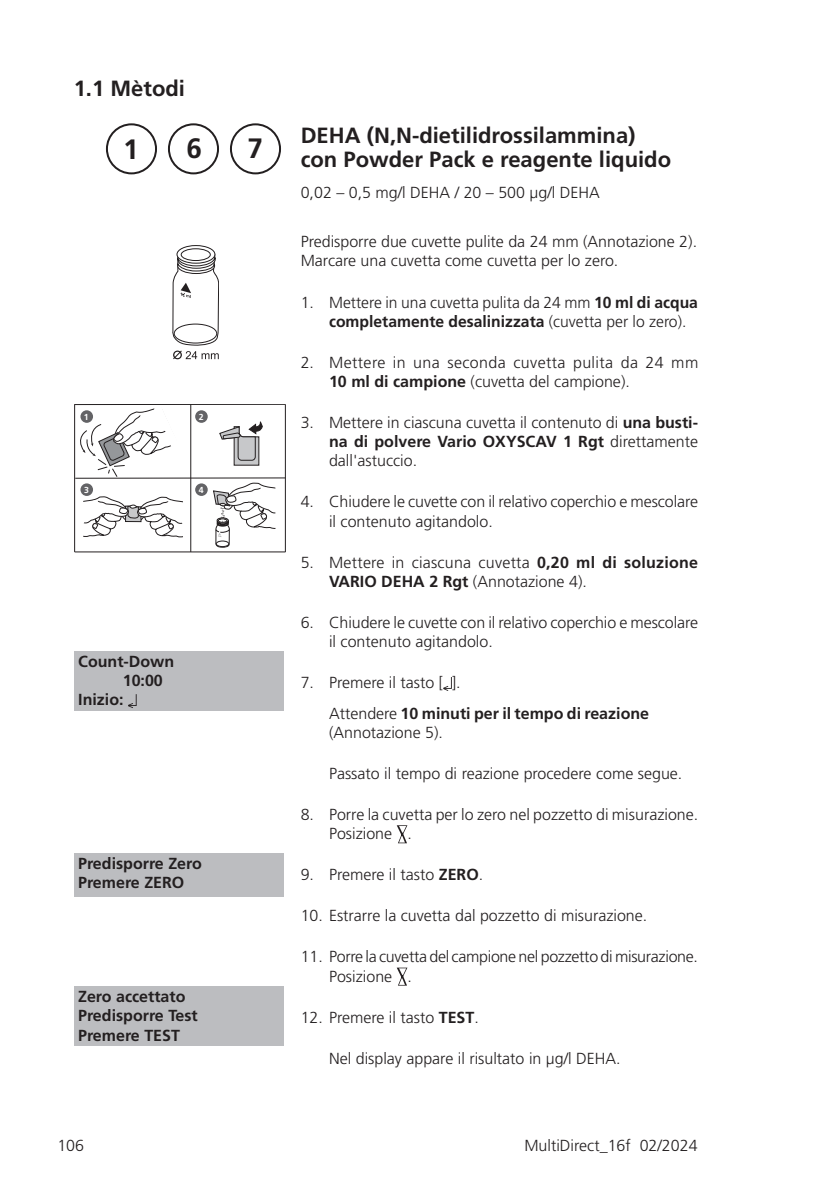
<style>
.page{position:relative;width:840px;height:1191px;background:#fff}
.page>*{position:absolute;margin:0;border:0;box-sizing:border-box;transform-origin:0 0}
.t1{font:700 28px "Frutiger LT Pro";color:#231f20}
.t2{font:700 22px/24.2px "Frutiger LT Pro";color:#231f20}
.t3{font:300 16px/19.2px "Frutiger LT Pro";color:#231f20}
.t4{font:700 16px/19.2px "Frutiger LT Pro";color:#231f20}
.t5{font:300 16px/19.2px "Frutiger LT Pro";letter-spacing:.025em;color:#231f20}
.t6{font:300 16px/19.2px "Frutiger LT Pro";letter-spacing:-.02em;color:#231f20}
.t7{font:700 8.8px "Frutiger";color:#fff}
.s1{font-weight:700}
</style>
<div class="page">
<svg style="left:443px;top:677px;width:8px;height:14px"></svg>
<svg style="left:396px;top:825px;width:11px;height:18px"></svg>
<svg style="left:396px;top:967px;width:11px;height:18px"></svg>
<div style="left:74px;top:986px;width:209px;height:60px;background:#bcbdc0"></div>
<div style="left:74px;top:853px;width:209px;height:43px;background:#bcbdc0"></div>
<div style="left:74px;top:651px;width:209px;height:60px;background:#bcbdc0"></div>
<svg style="left:128px;top:694px;width:9px;height:14px"></svg>
<svg style="left:83px;top:496px;width:100px;height:41px"></svg>
<div style="left:195px;top:410px;width:12px;height:13px;background:#636366;border-radius:50%"></div>
<div style="left:80px;top:483px;width:13px;height:13px;background:#636366;border-radius:50%"></div>
<hr style="left:74px;top:404px;width:211px;height:1px;background:#231f20">
<hr style="left:75px;top:551px;width:210px;height:1px;background:#231f20">
<hr style="left:75px;top:477px;width:210px;height:1px;background:#231f20">
<svg style="left:75px;top:405px;width:96px;height:72px"></svg>
<div style="left:195px;top:483px;width:12px;height:13px;background:#636366;border-radius:50%"></div>
<hr style="left:285px;top:404px;width:1px;height:148px;background:#231f20">
<hr style="left:74px;top:404px;width:1px;height:148px;background:#231f20">
<hr style="left:190px;top:404px;width:1px;height:148px;background:#231f20">
<svg style="left:213px;top:404px;width:70px;height:144px"></svg>
<svg style="left:172px;top:245px;width:47px;height:114px"></svg>
<div style="left:168px;top:123px;width:51px;height:51px;border:2px solid #231f20;border-radius:50%"></div>
<div style="left:230px;top:123px;width:51px;height:51px;border:2px solid #231f20;border-radius:50%"></div>
<div style="left:106px;top:123px;width:51px;height:51px;border:2px solid #231f20;border-radius:50%"></div>
<h2 class="t2" style="left:74px;top:76px;width:113px">1.1 Mètodi</h2>
<h1 class="t1" style="left:123px;top:132px;width:17px">1</h1>
<h1 class="t1" style="left:186px;top:132px;width:17px">6</h1>
<h1 class="t1" style="left:247px;top:132px;width:17px">7</h1>
<p class="t7" style="left:84px;top:411px;width:6px">1</p>
<p class="t7" style="left:199px;top:411px;width:6px">2</p>
<p class="t7" style="left:84px;top:484px;width:6px">3</p>
<p class="t7" style="left:199px;top:484px;width:6px">4</p>
<p class="t4" style="left:78px;top:652px;width:97px">Count-Down</p>
<p class="t4" style="left:123px;top:671px;width:42px">10:00</p>
<p class="t4" style="left:78px;top:690px;width:47px">Inizio:</p>
<p class="t4" style="left:78px;top:853px;width:125px">Predisporre Zero<br>Premere ZERO</p>
<p class="t4" style="left:78px;top:987px;width:121px">Zero accettato<br>Predisporre Test<br>Premere TEST</p>
<h2 class="t2" style="left:300px;top:123px;width:372px">DEHA (N,N-dietilidrossilammina) con Powder Pack e reagente liquido</h2>
<p class="t3" style="left:300px;top:182px;width:300px">0,02 – 0,5 mg/l DEHA / 20 – 500 µg/l DEHA</p>
<p class="t3" style="left:300px;top:232px;width:397px">Predisporre due cuvette pulite da 24 mm (Annotazione 2).<br>Marcare una cuvetta come cuvetta per lo zero.</p>
<p class="t3" style="left:329px;top:292px;width:370px;text-indent:-28px">1. Mettere in una cuvetta pulita da 24 mm <span class="s1">10 ml di acqua completamente desalinizzata</span> (cuvetta per lo zero).</p>
<p class="t5" style="left:329px;top:353px;width:370px;text-indent:-28px">2. Mettere in una seconda cuvetta pulita da 24 mm<br><span class="s1">10 ml di campione</span> (cuvetta del campione).</p>
<p class="t3" style="left:329px;top:413px;width:370px;text-align:justify;text-indent:-28px">3. Mettere in ciascuna cuvetta il contenuto di <span class="s1">una busti&shy;na di polvere Vario OXYSCAV 1 Rgt</span> direttamente dall'astuccio.</p>
<p class="t3" style="left:329px;top:492px;width:370px;text-indent:-28px">4. Chiudere le cuvette con il relativo coperchio e mescolare il contenuto agitandolo.</p>
<p class="t3" style="left:329px;top:552px;width:370px;text-indent:-28px">5. Mettere in ciascuna cuvetta <span class="s1">0,20 ml di soluzione<br>VARIO DEHA 2 Rgt</span> (Annotazione 4).</p>
<p class="t3" style="left:329px;top:613px;width:370px;text-indent:-28px">6. Chiudere le cuvette con il relativo coperchio e mescolare il contenuto agitandolo.</p>
<p class="t3" style="left:329px;top:667px;width:321px;line-height:30.6px;text-indent:-28px">7. Premere il tasto [ ].<br>Attendere <span class="s1">10 minuti per il tempo di reazione</span></p>
<p class="t3" style="left:329px;top:723px;width:115px">(Annotazione 5).</p>
<p class="t3" style="left:329px;top:764px;width:354px">Passato il tempo di reazione procedere come segue.</p>
<p class="t3" style="left:329px;top:805px;width:370px;text-indent:-28px">8. Porre la cuvetta per lo zero nel pozzetto di misurazione.<br>Posizione .</p>
<p class="t3" style="left:300px;top:865px;width:184px">9. Premere il tasto <span class="s1">ZERO</span>.</p>
<p class="t3" style="left:300px;top:906px;width:348px">10. Estrarre la cuvetta dal pozzetto di misurazione.</p>
<p class="t6" style="left:329px;top:947px;width:370px;text-indent:-28px">11. Porre la cuvetta del campione nel pozzetto di misurazione.<br>Posizione .</p>
<p class="t3" style="left:300px;top:1007px;width:179px">12. Premere il tasto <span class="s1">TEST</span>.</p>
<p class="t3" style="left:329px;top:1048px;width:293px">Nel display appare il risultato in μg/l DEHA.</p>
<p class="t3" style="left:57px;top:1136px;width:28px">106</p>
<p class="t3" style="left:524px;top:1136px;width:175px">MultiDirect_16f 02/2024</p>
</div>
